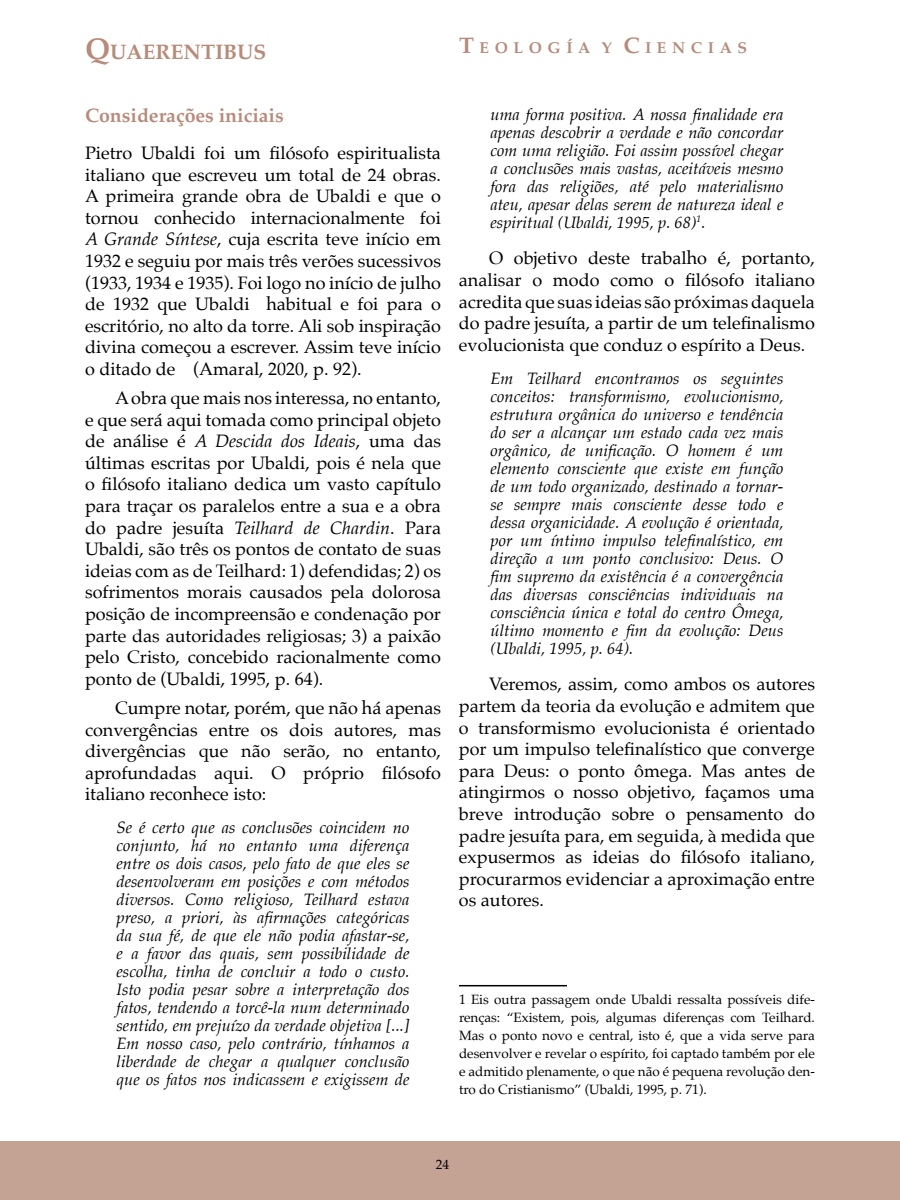
<style>
.page{position:relative;width:900px;height:1200px;background:#fff}
.page>*{position:absolute;margin:0;border:0;box-sizing:border-box;transform-origin:0 0}
.t1{font:700 21px "Palatino";color:#b68b7a}
.t2{font:700 19.5px "Palatino";color:#b68b7a}
.t3{font:18px/21.6px "Palatino";color:#000001;text-align:justify}
.t4{font:italic 16.5px/18px "Palatino";color:#000001;text-align:justify}
.t5{font:700 15.75px "Palatino";letter-spacing:.355em;color:#b68b7a}
.t6{font:13.5px/18px "Palatino";color:#000001;text-align:justify}
.s1{font-size:30px}
.s2{font-style:italic}
.s3{font-size:22.5px}
</style>
<div class="page">
<div style="left:0;top:1142px;width:900px;height:58px;background:#c4a294"></div>
<hr style="left:459px;top:985px;width:108px;height:1px;background:#000001">
<p class="t1" style="left:85px;top:34px;width:183px"><span class="s1">Q</span>UAERENTIBUS</p>
<p class="t2" style="left:85px;top:99px;width:200px">Considerações iniciais</p>
<p class="t3" style="left:85px;top:142px;width:357px">Pietro Ubaldi foi um filósofo espiritualista italiano que escreveu um total de 24 obras.<br>A primeira grande obra de Ubaldi e que o tornou conhecido internacionalmente foi <span class="s2">A Grande Síntese</span>, cuja escrita teve início em 1932 e seguiu por mais três verões sucessivos (1933, 1934 e 1935). Foi logo no início de julho de 1932 que Ubaldi habitual e foi para o escritório, no alto da torre. Ali sob inspiração divina começou a escrever. Assim teve início o ditado de (Amaral, 2020, p. 92).</p>
<p class="t3" style="left:85px;top:387px;width:357px;text-indent:30px">A obra que mais nos interessa, no entanto, e que será aqui tomada como principal objeto de análise é <span class="s2">A Descida dos Ideais</span>, uma das últimas escritas por Ubaldi, pois é nela que o filósofo italiano dedica um vasto capítulo para traçar os paralelos entre a sua e a obra do padre jesuíta <span class="s2">Teilhard de Chardin</span>. Para Ubaldi, são três os pontos de contato de suas ideias com as de Teilhard: 1) defendidas; 2) os sofrimentos morais causados pela dolorosa posição de incompreensão e condenação por parte das autoridades religiosas; 3) a paixão pelo Cristo, concebido racionalmente como ponto de (Ubaldi, 1995, p. 64).</p>
<p class="t3" style="left:85px;top:697px;width:357px;text-indent:30px">Cumpre notar, porém, que não há apenas convergências entre os dois autores, mas divergências que não serão, no entanto, aprofundadas aqui. O próprio filósofo italiano reconhece isto:</p>
<p class="t4" style="left:117px;top:818px;width:294px">Se é certo que as conclusões coincidem no conjunto, há no entanto uma diferença entre os dois casos, pelo fato de que eles se desenvolveram em posições e com métodos diversos. Como religioso, Teilhard estava preso, a priori, às afirmações categóricas da sua fé, de que ele não podia afastar-se, e a favor das quais, sem possibilidade de escolha, tinha de concluir a todo o custo.<br>Isto podia pesar sobre a interpretação dos fatos, tendendo a torcê-la num determinado sentido, em prejuízo da verdade objetiva [...] Em nosso caso, pelo contrário, tínhamos a liberdade de chegar a qualquer conclusão que os fatos nos indicassem e exigissem de</p>
<p class="t5" style="left:459px;top:34px;width:290px"><span class="s3">T</span> EOLOGÍA Y <span class="s3">C</span> IENCIAS</p>
<p class="t4" style="left:490px;top:105px;width:294px">uma forma positiva. A nossa finalidade era apenas descobrir a verdade e não concordar com uma religião. Foi assim possível chegar a conclusões mais vastas, aceitáveis mesmo fora das religiões, até pelo materialismo ateu, apesar delas serem de natureza ideal e espiritual (Ubaldi, 1995, p. 68)<sup>1</sup>.</p>
<p class="t3" style="left:459px;top:247px;width:357px;text-indent:30px">O objetivo deste trabalho é, portanto, analisar o modo como o filósofo italiano acredita que suas ideias são próximas daquela do padre jesuíta, a partir de um telefinalismo evolucionista que conduz o espírito a Deus.</p>
<p class="t4" style="left:490px;top:369px;width:294px">Em Teilhard encontramos os seguintes conceitos: transformismo, evolucionismo, estrutura orgânica do universo e tendência do ser a alcançar um estado cada vez mais orgânico, de unificação. O homem é um elemento consciente que existe em função de um todo organizado, destinado a tornar&shy;se sempre mais consciente desse todo e dessa organicidade. A evolução é orientada, por um íntimo impulso telefinalístico, em direção a um ponto conclusivo: Deus. O fim supremo da existência é a convergência das diversas consciências individuais na consciência única e total do centro Ômega, último momento e fim da evolução: Deus (Ubaldi, 1995, p. 64).</p>
<p class="t3" style="left:459px;top:673px;width:357px;text-indent:30px">Veremos, assim, como ambos os autores partem da teoria da evolução e admitem que o transformismo evolucionista é orientado por um impulso telefinalístico que converge para Deus: o ponto ômega. Mas antes de atingirmos o nosso objetivo, façamos uma breve introdução sobre o pensamento do padre jesuíta para, em seguida, à medida que expusermos as ideias do filósofo italiano, procurarmos evidenciar a aproximação entre os autores.</p>
<p class="t6" style="left:459px;top:990px;width:357px">1 Eis outra passagem onde Ubaldi ressalta possíveis dife&shy;renças: “Existem, pois, algumas diferenças com Teilhard.<br>Mas o ponto novo e central, isto é, que a vida serve para desenvolver e revelar o espírito, foi captado também por ele e admitido plenamente, o que não é pequena revolução den&shy;tro do Cristianismo” (Ubaldi, 1995, p. 71).</p>
<p class="t6" style="left:436px;top:1155px;width:15px">24</p>
</div>
